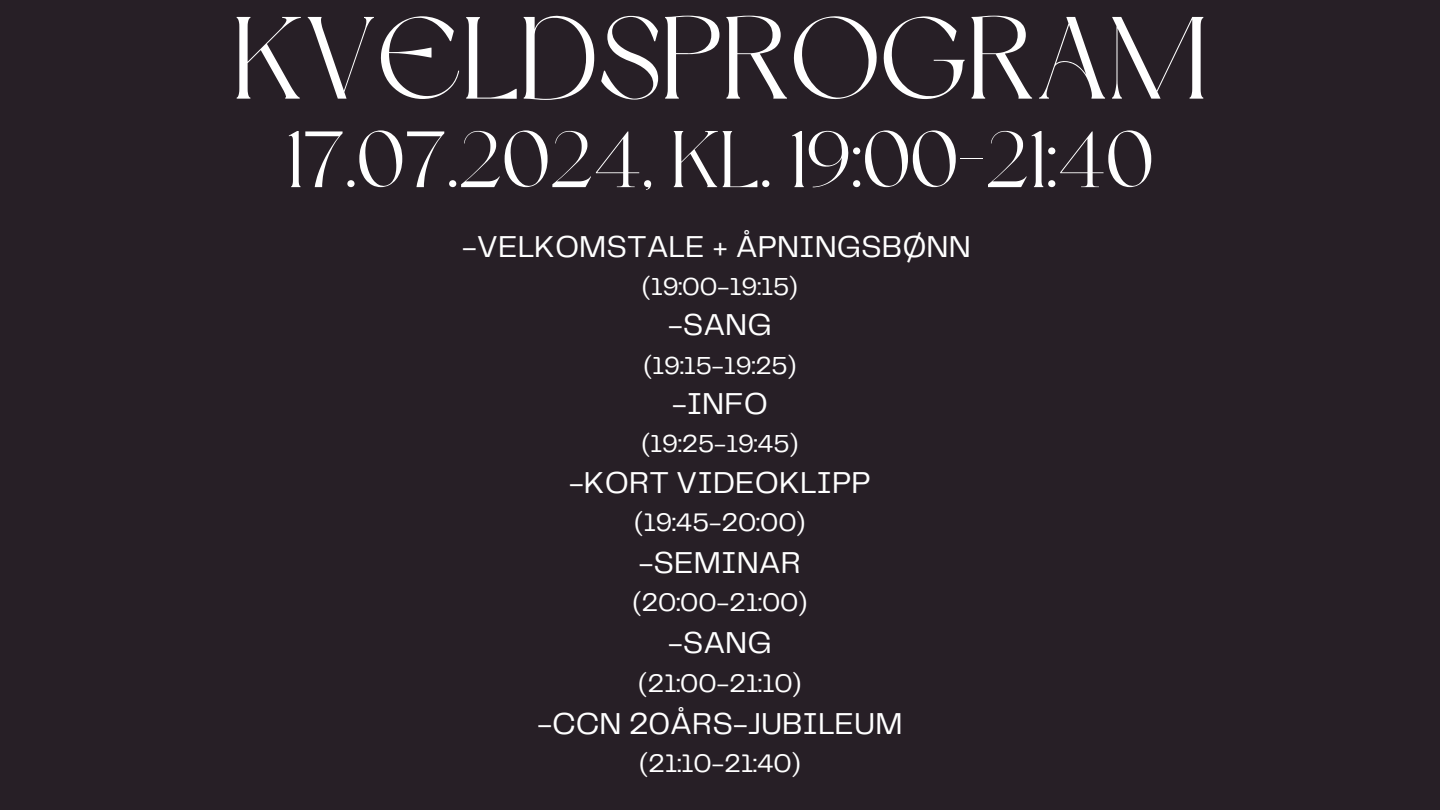
<style>
.page{position:relative;width:1440px;height:810px;background:#271f26}
.page>*{position:absolute;margin:0;border:0;box-sizing:border-box;transform-origin:0 0}
.t1{font:116.4px "Dream Avenue";color:#fff}
.t2{font:80px "Dream Avenue";color:#fff}
.t3{font:31.4px "Telegraf";color:#fff}
.t4{font:26.4px "Telegraf";color:#fff}
.t5{font:25.6px "Telegraf";color:#fff}
</style>
<div class="page">
<h1 class="t1" style="left:233px;top:11px;width:975px">KVELDSPROGRAM</h1>
<h1 class="t2" style="left:286px;top:127px;width:869px">17.07.2024, KL. 19:00-21:40</h1>
<p class="t3" style="left:462px;top:233px;width:510px">-VELKOMSTALE + ÅPNINGSBØNN</p>
<p class="t5" style="left:642px;top:275px;width:157px">(19:00-19:15)</p>
<p class="t3" style="left:668px;top:312px;width:105px">-SANG</p>
<p class="t5" style="left:644px;top:354px;width:154px">(19:15-19:25)</p>
<p class="t3" style="left:672px;top:390px;width:97px">-INFO</p>
<p class="t5" style="left:642px;top:433px;width:158px">(19:25-19:45)</p>
<p class="t3" style="left:569px;top:469px;width:303px">-KORT VIDEOKLIPP</p>
<p class="t4" style="left:635px;top:511px;width:172px">(19:45-20:00)</p>
<p class="t3" style="left:639px;top:549px;width:164px">-SEMINAR</p>
<p class="t4" style="left:633px;top:591px;width:176px">(20:00-21:00)</p>
<p class="t3" style="left:668px;top:630px;width:105px">-SANG</p>
<p class="t4" style="left:639px;top:672px;width:164px">(21:00-21:10)</p>
<p class="t3" style="left:537px;top:710px;width:367px">-CCN 20ÅRS-JUBILEUM</p>
<p class="t4" style="left:639px;top:752px;width:162px">(21:10-21:40)</p>
</div>
